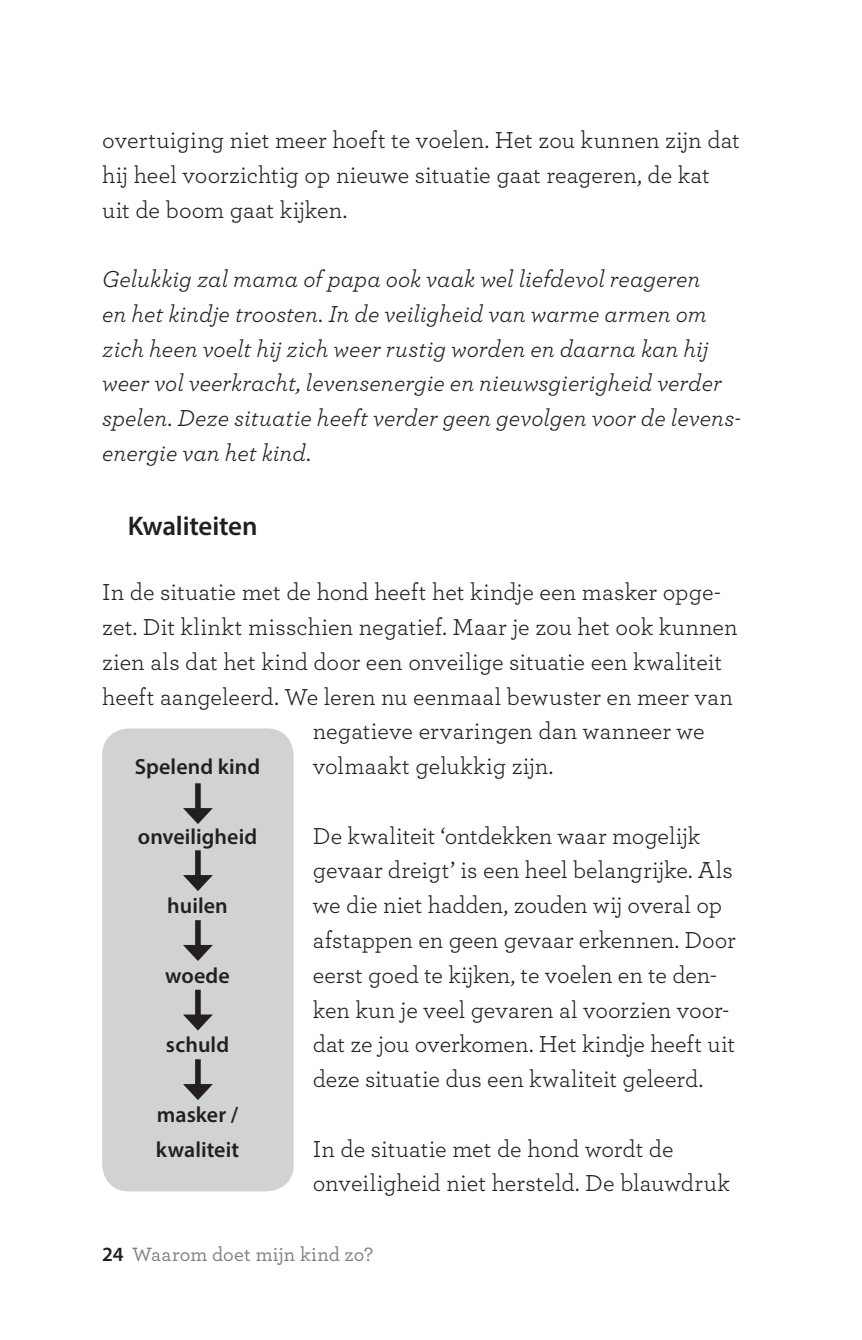
<style>
.page{position:relative;width:862px;height:1340px;background:#fff}
.page>*{position:absolute;margin:0;border:0;box-sizing:border-box;transform-origin:0 0}
.Tussenkopje{font:600 27px "Myriad Pro";letter-spacing:-.01em;color:#231f20}
.Plattetekst{font:24.3px/34.9px "Archer";color:#231f20}
.Plattetekst-2{font:italic 24.3px/34.6px "Archer";color:#231f20}
.kadertje{font:24.3px/34.6px "Archer";letter-spacing:-.005em;color:#231f20}
.kadertje-2{font:600 22.05px/34.9px "Myriad Pro";letter-spacing:.005em;color:#231f20}
.t1{font:500 20.25px "Archer";letter-spacing:.015em;color:#808285}
.s1{font-family:"Myriad Pro";font-weight:600;color:#231f20}
</style>
<div class="page">
<div style="left:102px;top:728px;width:191px;height:463px;background:#d1d2d4;border-radius:27px"></div>
<div style="left:195px;top:783px;width:6px;height:30px;background:#231f20"></div>
<svg style="left:183px;top:808px;width:30px;height:16px"></svg>
<div style="left:195px;top:850px;width:6px;height:30px;background:#231f20"></div>
<svg style="left:183px;top:875px;width:30px;height:16px"></svg>
<div style="left:195px;top:920px;width:6px;height:30px;background:#231f20"></div>
<svg style="left:183px;top:945px;width:30px;height:16px"></svg>
<div style="left:195px;top:989px;width:6px;height:30px;background:#231f20"></div>
<svg style="left:183px;top:1014px;width:30px;height:16px"></svg>
<div style="left:195px;top:1059px;width:6px;height:30px;background:#231f20"></div>
<svg style="left:183px;top:1084px;width:30px;height:16px"></svg>
<p class="Plattetekst" style="left:102px;top:121px;width:639px">overtuiging niet meer hoeft te voelen. Het zou kunnen zijn dat hij heel voorzichtig op nieuwe situatie gaat reageren, de kat uit de boom gaat kijken.</p>
<p class="Plattetekst-2" style="left:102px;top:260px;width:639px">Gelukkig zal mama of papa ook vaak wel liefdevol reageren<br>en het kindje troosten. In de veiligheid van warme armen om zich heen voelt hij zich weer rustig worden en daarna kan hij weer vol veerkracht, levensenergie en nieuwsgierigheid verder spelen. Deze situatie heeft verder geen gevolgen voor de levens&shy;energie van het kind.</p>
<p class="Tussenkopje" style="left:128px;top:509px;width:131px">Kwaliteiten</p>
<p class="Plattetekst" style="left:102px;top:573px;width:619px">In de situatie met de hond heeft het kindje een masker opge-</p>
<p class="Plattetekst" style="left:102px;top:608px;width:636px">zet. Dit klinkt misschien negatief. Maar je zou het ook kunnen</p>
<p class="Plattetekst" style="left:102px;top:643px;width:621px">zien als dat het kind door een onveilige situatie een kwaliteit</p>
<p class="Plattetekst" style="left:102px;top:678px;width:632px">heeft aangeleerd. We leren nu eenmaal bewuster en meer van</p>
<p class="Plattetekst" style="left:313px;top:712px;width:393px">negatieve ervaringen dan wanneer we</p>
<p class="Plattetekst" style="left:313px;top:747px;width:242px">volmaakt gelukkig zijn.</p>
<p class="kadertje-2" style="left:135px;top:748px;width:127px">Spelend kind</p>
<p class="kadertje-2" style="left:138px;top:818px;width:121px">onveiligheid</p>
<p class="kadertje-2" style="left:167px;top:887px;width:62px">huilen</p>
<p class="kadertje-2" style="left:165px;top:957px;width:66px">woede</p>
<p class="kadertje-2" style="left:166px;top:1026px;width:65px">schuld</p>
<p class="kadertje-2" style="left:156px;top:1096px;width:85px">masker / kwaliteit</p>
<p class="Plattetekst" style="left:313px;top:817px;width:424px">De kwaliteit ‘ontdekken waar mogelijk gevaar dreigt’ is een heel belangrijke. Als we die niet hadden, zouden wij overal op afstappen en geen gevaar erkennen. Door eerst goed te kijken, te voelen en te den&shy;ken kun je veel gevaren al voorzien voor&shy;dat ze jou overkomen. Het kindje heeft uit deze situatie dus een kwaliteit geleerd.</p>
<p class="kadertje" style="left:313px;top:1130px;width:418px">In de situatie met de hond wordt de onveiligheid niet hersteld. De blauwdruk</p>
<p class="t1" style="left:102px;top:1239px;width:272px"><span class="s1">24</span> Waarom doet mijn kind zo?</p>
</div>
